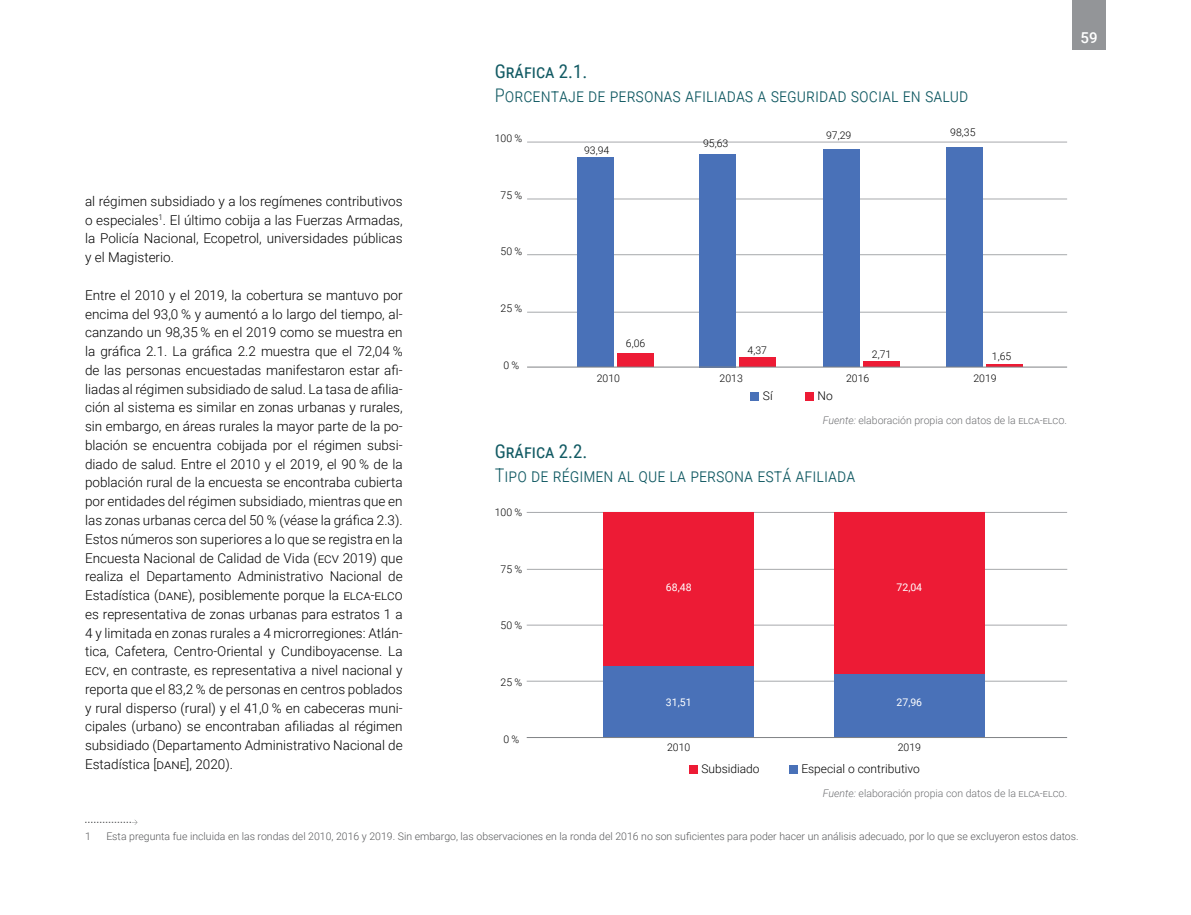
<style>
.page{position:relative;width:1191px;height:915px;background:#fff}
.page>*{position:absolute;margin:0;border:0;box-sizing:border-box;transform-origin:0 0}
.t1{font:300 18.75px "Roboto Condensed";color:#135b64}
.t2{font:18.75px "Roboto Condensed";color:#135b64}
.t3{font:500 15px "Roboto";color:#fff}
.t4{font:300 13.5px/18.8px "Roboto";color:#000;text-align:justify}
.t5{font:300 12px "Roboto";color:#000}
.t6{font:300 10.5px "Roboto";color:#58595b}
.t7{font:300 10.5px "Roboto";color:#6d6e71}
.t8{font:300 10.5px "Roboto";color:#000}
.t9{font:10.5px "Roboto";color:#fff}
.s1{font-style:italic}
</style>
<div class="page">
<div style="left:1072px;top:0;width:34px;height:49px;background:#939598"></div>
<hr style="left:527px;top:142px;width:540px;height:1px;background:#a7a9ac">
<hr style="left:527px;top:199px;width:540px;height:1px;background:#a7a9ac">
<hr style="left:527px;top:254px;width:540px;height:1px;background:#a7a9ac">
<hr style="left:527px;top:312px;width:540px;height:1px;background:#a7a9ac">
<div style="left:946px;top:147px;width:37px;height:220px;background:#4971b8"></div>
<hr style="left:986px;top:364px;width:37px;height:3px;background:#ed1b35">
<div style="left:823px;top:150px;width:37px;height:217px;background:#4971b8"></div>
<div style="left:863px;top:361px;width:37px;height:6px;background:#ed1b35"></div>
<div style="left:698px;top:154px;width:37px;height:213px;background:#4971b8"></div>
<div style="left:739px;top:357px;width:36px;height:10px;background:#ed1b35"></div>
<div style="left:577px;top:157px;width:37px;height:210px;background:#4971b8"></div>
<div style="left:617px;top:354px;width:37px;height:13px;background:#ed1b35"></div>
<hr style="left:527px;top:366px;width:540px;height:1px;background:#808285">
<div style="left:750px;top:392px;width:9px;height:9px;background:#4971b8"></div>
<div style="left:805px;top:392px;width:8px;height:9px;background:#ed1b35"></div>
<hr style="left:527px;top:512px;width:540px;height:1px;background:#a7a9ac">
<hr style="left:527px;top:569px;width:540px;height:1px;background:#a7a9ac">
<hr style="left:527px;top:624px;width:540px;height:1px;background:#a7a9ac">
<hr style="left:527px;top:680px;width:540px;height:1px;background:#a7a9ac">
<div style="left:603px;top:666px;width:151px;height:71px;background:#4971b8"></div>
<div style="left:603px;top:512px;width:151px;height:154px;background:#ed1b35"></div>
<div style="left:834px;top:674px;width:150px;height:63px;background:#4971b8"></div>
<div style="left:834px;top:512px;width:150px;height:162px;background:#ed1b35"></div>
<hr style="left:527px;top:736px;width:540px;height:1px;background:#808285">
<div style="left:789px;top:764px;width:8px;height:9px;background:#4971b8"></div>
<div style="left:689px;top:764px;width:8px;height:9px;background:#ed1b35"></div>
<svg style="left:85px;top:819px;width:52px;height:5px"></svg>
<p class="t4" style="left:85px;top:191px;width:319px">al régimen subsidiado y a los regímenes contributivos o especiales<sup>1</sup>. El último cobija a las Fuerzas Armadas, la Policía Nacional, Ecopetrol, universidades públicas y el Magisterio.</p>
<p class="t4" style="left:85px;top:285px;width:319px">Entre el 2010 y el 2019, la cobertura se mantuvo por encima del 93,0 % y aumentó a lo largo del tiempo, al&shy;canzando un 98,35 % en el 2019 como se muestra en la gráfica 2.1. La gráfica 2.2 muestra que el 72,04 % de las personas encuestadas manifestaron estar afi&shy;liadas al régimen subsidiado de salud. La tasa de afilia&shy;ción al sistema es similar en zonas urbanas y rurales, sin embargo, en áreas rurales la mayor parte de la po&shy;blación se encuentra cobijada por el régimen subsi&shy;diado de salud. Entre el 2010 y el 2019, el 90 % de la población rural de la encuesta se encontraba cubierta por entidades del régimen subsidiado, mientras que en las zonas urbanas cerca del 50 % (véase la gráfica 2.3).<br>Estos números son superiores a lo que se registra en la Encuesta Nacional de Calidad de Vida (ecv 2019) que realiza el Departamento Administrativo Nacional de Estadística (dane), posiblemente porque la elca</p>
<p class="t4" style="left:85px;top:585px;width:319px;text-indent:286px">-elco es representativa de zonas urbanas para estratos 1 a 4 y limitada en zonas rurales a 4 microrregiones: Atlán&shy;tica, Cafetera, Centro-Oriental y Cundiboyacense. La ecv, en contraste, es representativa a nivel nacional y reporta que el 83,2 % de personas en centros poblados y rural disperso (rural) y el 41,0 % en cabeceras muni&shy;cipales (urbano) se encontraban afiliadas al régimen subsidiado (Departamento Administrativo Nacional de Estadística [dane], 2020).</p>
<h1 class="t2" style="left:495px;top:58px;width:94px">Gráfica 2.1.</h1>
<h1 class="t1" style="left:495px;top:82px;width:475px">Porcentaje de personas afiliadas a seguridad social en salud</h1>
<p class="t8" style="left:495px;top:131px;width:29px">100 %</p>
<p class="t8" style="left:500px;top:188px;width:23px">75 %</p>
<p class="t8" style="left:500px;top:243px;width:23px">50 %</p>
<p class="t8" style="left:584px;top:143px;width:27px">93,94</p>
<p class="t8" style="left:703px;top:136px;width:27px">95,63</p>
<p class="t8" style="left:826px;top:128px;width:27px">97,29</p>
<p class="t8" style="left:950px;top:125px;width:27px">98,35</p>
<p class="t3" style="left:1080px;top:28px;width:19px">59</p>
<p class="t8" style="left:500px;top:300px;width:23px">25 %</p>
<p class="t8" style="left:503px;top:357px;width:17px">0 %</p>
<p class="t8" style="left:626px;top:336px;width:21px">6,06</p>
<p class="t8" style="left:747px;top:342px;width:21px">4,37</p>
<p class="t8" style="left:872px;top:346px;width:21px">2,71</p>
<p class="t8" style="left:991px;top:349px;width:21px">1,65</p>
<p class="t8" style="left:596px;top:370px;width:25px">2010</p>
<p class="t8" style="left:719px;top:370px;width:25px">2013</p>
<p class="t8" style="left:846px;top:370px;width:25px">2016</p>
<p class="t8" style="left:973px;top:370px;width:25px">2019</p>
<p class="t5" style="left:763px;top:387px;width:11px">Sí</p>
<p class="t5" style="left:817px;top:387px;width:17px">No</p>
<p class="t7" style="left:823px;top:413px;width:202px"><span class="s1">Fuente:</span> elaboración propia con datos de la elca</p>
<p class="t7" style="left:1039px;top:413px;width:29px">-elco.</p>
<h1 class="t2" style="left:495px;top:438px;width:94px">Gráfica 2.2.</h1>
<h1 class="t1" style="left:495px;top:462px;width:362px">Tipo de régimen al que la persona está afiliada</h1>
<p class="t8" style="left:495px;top:505px;width:29px">100 %</p>
<p class="t8" style="left:500px;top:562px;width:23px">75 %</p>
<p class="t8" style="left:500px;top:617px;width:23px">50 %</p>
<p class="t8" style="left:500px;top:674px;width:23px">25 %</p>
<p class="t8" style="left:503px;top:731px;width:17px">0 %</p>
<p class="t9" style="left:666px;top:580px;width:27px">68,48</p>
<p class="t9" style="left:896px;top:580px;width:27px">72,04</p>
<p class="t9" style="left:666px;top:694px;width:27px">31,51</p>
<p class="t9" style="left:896px;top:694px;width:27px">27,96</p>
<p class="t8" style="left:667px;top:739px;width:25px">2010</p>
<p class="t8" style="left:897px;top:739px;width:25px">2019</p>
<p class="t5" style="left:701px;top:760px;width:60px">Subsidiado</p>
<p class="t5" style="left:801px;top:760px;width:120px">Especial o contributivo</p>
<p class="t7" style="left:823px;top:785px;width:202px"><span class="s1">Fuente:</span> elaboración propia con datos de la elca</p>
<p class="t7" style="left:1040px;top:785px;width:29px">-elco.</p>
<p class="t6" style="left:85px;top:828px;width:7px">1</p>
<p class="t6" style="left:106px;top:828px;width:973px">Esta pregunta fue incluida en las rondas del 2010, 2016 y 2019. Sin embargo, las observaciones en la ronda del 2016 no son suficientes para poder hacer un análisis adecuado, por lo que se excluyeron estos datos.</p>
</div>
